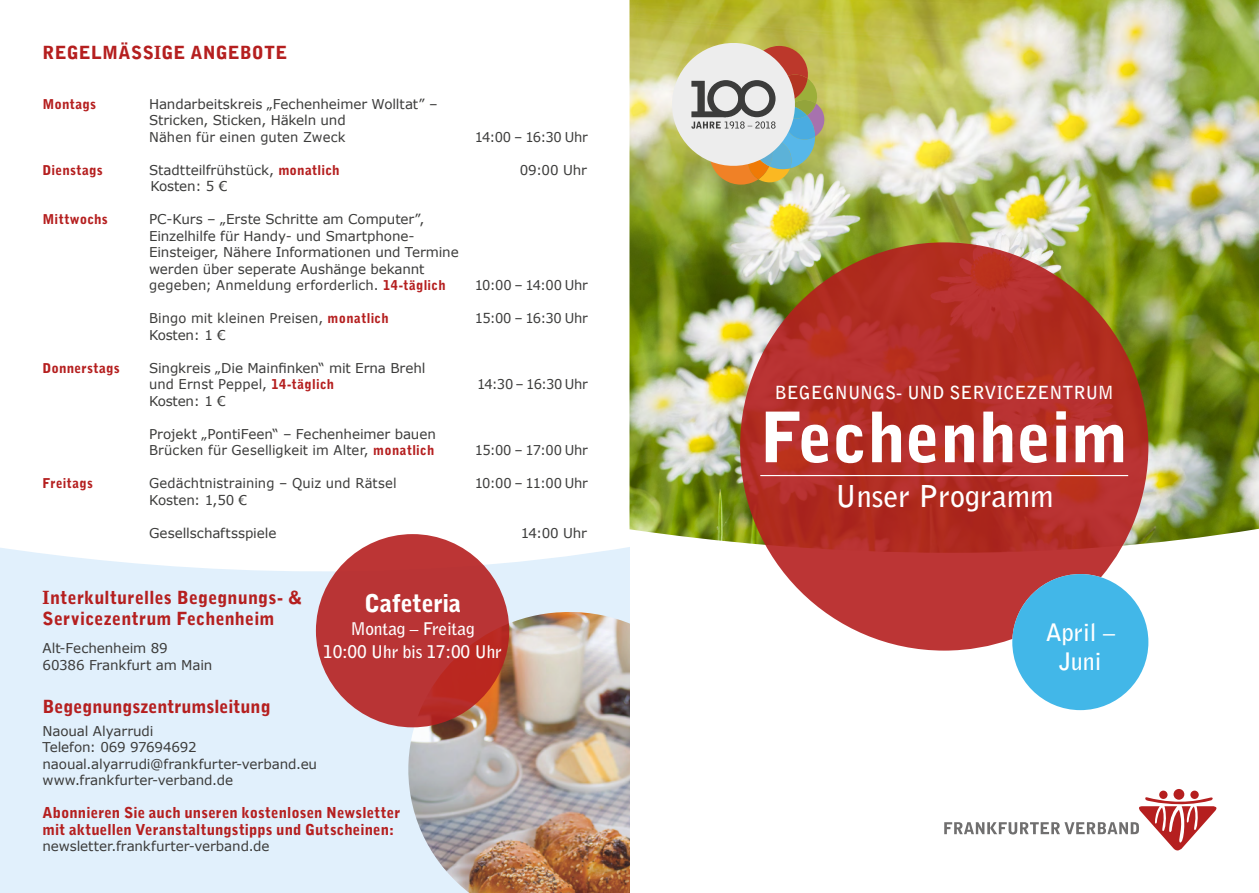
<style>
.page{position:relative;width:1259px;height:893px;background:#fff}
.page>*{position:absolute;margin:0;border:0;box-sizing:border-box;transform-origin:0 0}
.t1{font:900 69px "Bell Gothic Std";color:#fff}
.t2{font:700 30px "Bell Gothic Std";color:#fff}
.t3{font:900 24.3px "Bell Gothic Std";letter-spacing:-.015em;color:#fff}
.t4{font:700 24px/28.8px "Bell Gothic Std";color:#fff;text-align:center}
.t5{font:900 18px/21.6px "Bell Gothic Std";letter-spacing:.01em;color:#b51f1f}
.t6{font:700 18px "Bell Gothic Std";color:#fff}
.t7{font:700 17.4px/23.4px "Bell Gothic Std";letter-spacing:-.015em;color:#fff;text-align:center}
.t8{font:900 15px/16.5px "Bell Gothic Std";letter-spacing:.005em;color:#b51f1f}
.t9{font:13.5px/16.5px "Verdana";letter-spacing:-.005em;color:#3c3c3b}
.t10{font:900 13.5px "Bell Gothic Std";letter-spacing:.015em;color:#b51f1f}
.t11{font:13.5px "Verdana";letter-spacing:.015em;color:#3c3c3b}
.s1{font-family:"Bell Gothic Std";font-weight:900;color:#b51f1f}
</style>
<div class="page">
<svg style="left:0;top:539px;width:629px;height:354px;background:#e3f1fc"></svg>
<img style="left:408px;top:612px;width:221px;height:281px">
<img style="left:629px;top:0;width:630px;height:553px">
<svg style="left:316px;top:534px;width:193px;height:193px;background:#b93232"></svg>
<div style="left:1159px;top:791px;width:8px;height:8px;background:#b51f1f;border-radius:50%"></div>
<div style="left:1190px;top:791px;width:8px;height:8px;background:#b51f1f;border-radius:50%"></div>
<div style="left:1173px;top:789px;width:11px;height:11px;background:#b51f1f;border-radius:50%"></div>
<svg style="left:944px;top:797px;width:272px;height:53px"></svg>
<svg style="left:740px;top:242px;width:408px;height:409px;background:#b64c3d"></svg>
<hr style="left:760px;top:475px;width:368px;height:1px;background:#fff">
<div style="left:1012px;top:574px;width:136px;height:136px;background:#42b7e8;border-radius:50%"></div>
<svg style="left:672px;top:43px;width:152px;height:142px;background:#c0bda2"></svg>
<h3 class="t5" style="left:43px;top:42px;width:246px">REGELMÄSSIGE ANGEBOTE</h3>
<p class="t10" style="left:43px;top:96px;width:55px">Montags</p>
<p class="t9" style="left:149px;top:96px;width:290px">Handarbeitskreis „Fechenheimer Wolltat” –<br>Stricken, Sticken, Häkeln und<br>Nähen für einen guten Zweck</p>
<p class="t9" style="left:475px;top:129px;width:115px">14:00 – 16:30 Uhr</p>
<p class="t10" style="left:43px;top:162px;width:62px">Dienstags</p>
<p class="t9" style="left:149px;top:162px;width:192px">Stadtteilfrühstück, <span class="s1">monatlich</span></p>
<p class="t9" style="left:520px;top:162px;width:69px">09:00 Uhr</p>
<p class="t9" style="left:151px;top:178px;width:78px">Kosten: 5 €</p>
<p class="t10" style="left:43px;top:211px;width:67px">Mittwochs</p>
<p class="t9" style="left:149px;top:211px;width:311px">PC-Kurs – „Erste Schritte am Computer”, Einzelhilfe für Handy- und Smartphone-Einsteiger, Nähere Informationen und Termine werden über seperate Aushänge bekannt gegeben; Anmeldung erforderlich. <span class="s1">14-täglich</span></p>
<p class="t9" style="left:475px;top:277px;width:115px">10:00 – 14:00 Uhr</p>
<p class="t11" style="left:149px;top:310px;width:241px">Bingo mit kleinen Preisen, <span class="s1">monatlich</span></p>
<p class="t9" style="left:475px;top:310px;width:114px">15:00 – 16:30 Uhr</p>
<p class="t9" style="left:149px;top:327px;width:78px">Kosten: 1 €</p>
<p class="t10" style="left:43px;top:360px;width:79px">Donnerstags</p>
<p class="t9" style="left:149px;top:360px;width:278px">Singkreis „Die Mainfinken“ mit Erna Brehl und Ernst Peppel, <span class="s1">14-täglich</span></p>
<p class="t9" style="left:149px;top:393px;width:78px">Kosten: 1 €</p>
<p class="t9" style="left:149px;top:426px;width:288px">Projekt „PontiFeen“ – Fechenheimer bauen<br>Brücken für Geselligkeit im Alter, <span class="s1">monatlich</span></p>
<p class="t9" style="left:477px;top:376px;width:112px">14:30 – 16:30 Uhr</p>
<p class="t9" style="left:475px;top:442px;width:115px">15:00 – 17:00 Uhr</p>
<p class="t10" style="left:43px;top:475px;width:52px">Freitags</p>
<p class="t9" style="left:149px;top:475px;width:249px">Gedächtnistraining – Quiz und Rätsel</p>
<p class="t9" style="left:475px;top:475px;width:115px">10:00 – 11:00 Uhr</p>
<p class="t9" style="left:149px;top:492px;width:100px">Kosten: 1,50 €</p>
<p class="t9" style="left:149px;top:525px;width:129px">Gesellschaftsspiele</p>
<p class="t9" style="left:521px;top:525px;width:68px">14:00 Uhr</p>
<h3 class="t5" style="left:43px;top:586px;width:261px">Interkulturelles Begegnungs- &amp;<br>Servicezentrum Fechenheim</h3>
<p class="t9" style="left:43px;top:640px;width:171px">Alt-Fechenheim 89<br>60386 Frankfurt am Main</p>
<h3 class="t5" style="left:43px;top:696px;width:230px">Begegnungszentrumsleitung</h3>
<p class="t9" style="left:43px;top:723px;width:276px">Naoual Alyarrudi<br>Telefon: 069 97694692 naoual.alyarrudi@frankfurter-verband.eu www.frankfurter-verband.de</p>
<p class="t8" style="left:43px;top:805px;width:359px">Abonnieren Sie auch unseren kostenlosen Newsletter mit aktuellen Veranstaltungstipps und Gutscheinen:</p>
<p class="t9" style="left:43px;top:838px;width:228px">newsletter.frankfurter-verband.de</p>
<h3 class="t3" style="left:364px;top:589px;width:99px">Cafeteria</h3>
<p class="t7" style="left:323px;top:617px;width:180px">Montag – Freitag<br>10:00 Uhr bis 17:00 Uhr</p>
<h3 class="t6" style="left:775px;top:382px;width:340px">BEGEGNUNGS- UND SERVICEZENTRUM</h3>
<h1 class="t1" style="left:760px;top:397px;width:369px">Fechenheim</h1>
<h2 class="t2" style="left:835px;top:478px;width:220px">Unser Programm</h2>
<h3 class="t4" style="left:1045px;top:618px;width:71px">April –<br>Juni</h3>
</div>
